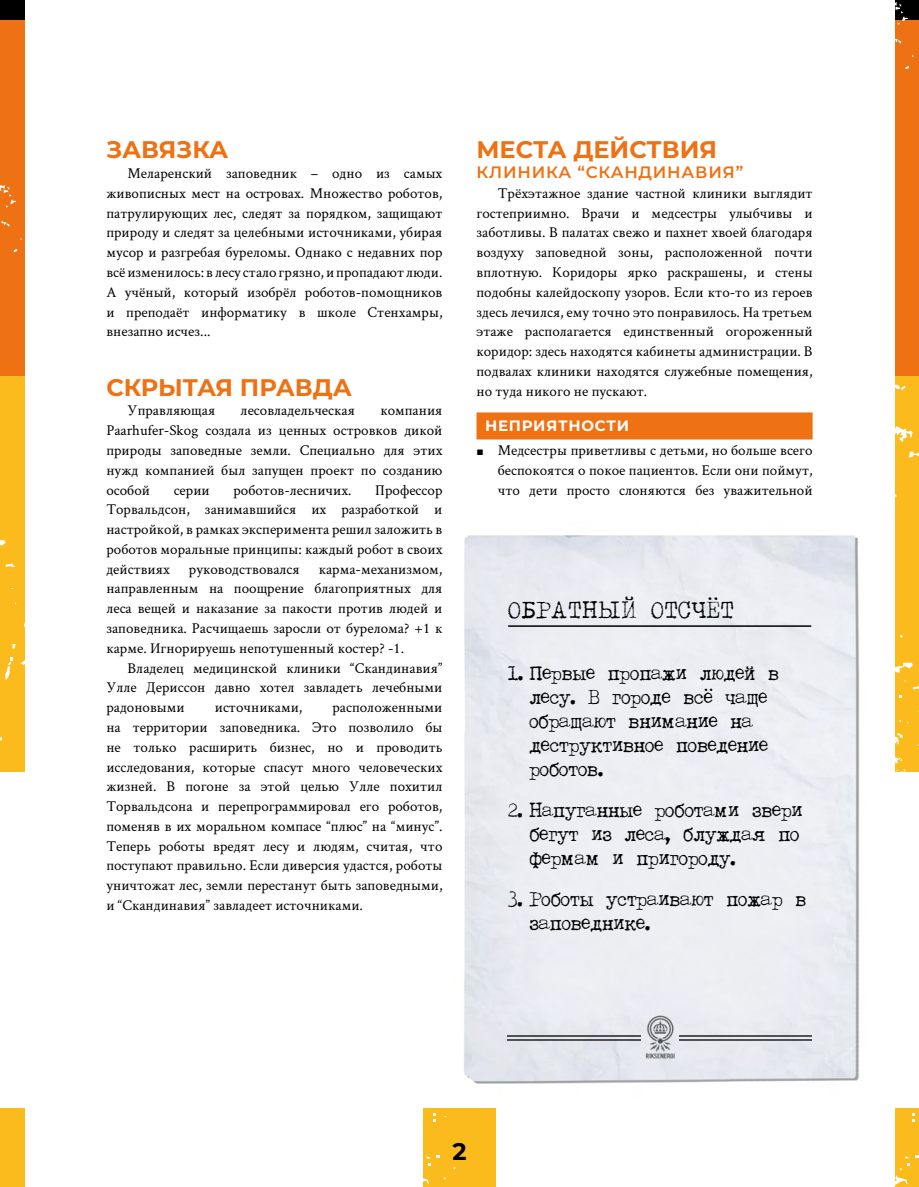
<style>
.page{position:relative;width:919px;height:1187px;background:#fff}
.page>*{position:absolute;margin:0;border:0;box-sizing:border-box;transform-origin:0 0}
.t1{font:700 24px "Montserrat";color:#ee7113}
.t2{font:700 24px "Montserrat";color:#000}
.t3{font:21px "Lettera Trentadue";letter-spacing:.05em;color:#000}
.t4{font:18px/24px "Lettera Trentadue";color:#000}
.t5{font:600 16.5px "Montserrat";letter-spacing:.05em;color:#ee7113}
.t6{font:15px/19.8px "Crimson Text";color:#000;text-align:justify}
.t7{font:700 15px "Montserrat";letter-spacing:.05em;color:#fff}
.s1{font-family:"Times New Roman";font-size:12px}
</style>
<div class="page">
<div style="left:423px;top:1107px;width:73px;height:79px;background:#fbbb1d"></div>
<div style="left:895px;top:0;width:23px;height:376px;background:#ee7113"></div>
<div style="left:895px;top:376px;width:23px;height:395px;background:#fbbb1d"></div>
<div style="left:895px;top:0;width:23px;height:20px;background:#000"></div>
<div style="left:895px;top:1107px;width:23px;height:79px;background:#fbbb1d"></div>
<svg style="left:895px;top:385px;width:10px;height:5px"></svg>
<svg style="left:895px;top:662px;width:18px;height:10px"></svg>
<svg style="left:913px;top:686px;width:5px;height:3px"></svg>
<svg style="left:895px;top:426px;width:17px;height:16px"></svg>
<svg style="left:908px;top:451px;width:10px;height:6px"></svg>
<svg style="left:895px;top:2px;width:12px;height:23px"></svg>
<svg style="left:895px;top:39px;width:6px;height:5px"></svg>
<svg style="left:895px;top:733px;width:23px;height:39px"></svg>
<svg style="left:899px;top:1156px;width:10px;height:13px"></svg>
<svg style="left:895px;top:1175px;width:12px;height:10px"></svg>
<div style="left:0;top:0;width:25px;height:376px;background:#ee7113"></div>
<div style="left:0;top:376px;width:25px;height:395px;background:#fbbb1d"></div>
<div style="left:0;top:0;width:25px;height:20px;background:#000"></div>
<div style="left:0;top:1107px;width:25px;height:79px;background:#fbbb1d"></div>
<svg style="left:21px;top:660px;width:4px;height:5px"></svg>
<svg style="left:0;top:540px;width:6px;height:6px"></svg>
<svg style="left:6px;top:563px;width:9px;height:4px"></svg>
<svg style="left:12px;top:644px;width:4px;height:4px"></svg>
<svg style="left:5px;top:657px;width:7px;height:22px"></svg>
<svg style="left:0;top:185px;width:16px;height:23px"></svg>
<svg style="left:2px;top:221px;width:7px;height:5px"></svg>
<svg style="left:426px;top:1155px;width:14px;height:11px"></svg>
<svg style="left:423px;top:1178px;width:6px;height:7px"></svg>
<img style="left:464px;top:535px;width:396px;height:549px">
<hr style="left:508px;top:625px;width:303px;height:1px;background:#000">
<hr style="left:678px;top:1034px;width:133px;height:2px;background:#000">
<hr style="left:507px;top:1034px;width:133px;height:2px;background:#000">
<hr style="left:678px;top:1038px;width:133px;height:2px;background:#000">
<hr style="left:507px;top:1038px;width:133px;height:2px;background:#000">
<img style="left:636px;top:1014px;width:48px;height:48px">
<div style="left:476px;top:412px;width:336px;height:27px;background:#ee7113"></div>
<h1 class="t1" style="left:106px;top:134px;width:123px">ЗАВЯЗКА</h1>
<p class="t6" style="left:106px;top:163px;width:337px;text-indent:21px">Меларенский заповедник – одно из самых живописных мест на островах. Множество роботов, патрулирующих лес, следят за порядком, защищают природу и следят за целебными источниками, убирая мусор и разгребая буреломы. Однако с недавних пор всё изменилось: в лесу стало грязно, и пропадают люди.<br>А учёный, который изобрёл роботов-помощников и преподаёт информатику в школе Стенхамры, внезапно исчез...</p>
<h1 class="t1" style="left:106px;top:371px;width:247px">СКРЫТАЯ ПРАВДА</h1>
<p class="t6" style="left:128px;top:400px;width:89px">Управляющая</p>
<p class="t6" style="left:240px;top:400px;width:116px">лесовладельческая</p>
<p class="t6" style="left:106px;top:400px;width:337px;text-indent:274px">компания Paarhufer-Skog создала из ценных островков дикой природы заповедные земли. Специально для этих нужд компанией был запущен проект по созданию особой</p>
<p class="t6" style="left:174px;top:479px;width:38px">серии</p>
<p class="t6" style="left:233px;top:479px;width:120px">роботов-лесничих.</p>
<p class="t6" style="left:106px;top:479px;width:337px;text-indent:269px">Профессор Торвальдсон, занимавшийся их разработкой и настройкой, в рамках эксперимента решил заложить в роботов моральные принципы: каждый робот в своих действиях</p>
<p class="t6" style="left:106px;top:558px;width:337px;text-indent:212px">карма-механизмом, направленным на поощрение благоприятных для леса вещей и наказание за пакости против людей и заповедника. Расчищаешь заросли от бурелома? +1 к карме. Игнорируешь непотушенный костер? -1.</p>
<p class="t6" style="left:106px;top:657px;width:337px;text-indent:21px">Владелец медицинской клиники “Скандинавия” Улле Дериссон давно хотел завладеть лечебными радоновыми</p>
<p class="t6" style="left:189px;top:558px;width:112px">руководствовался</p>
<p class="t6" style="left:106px;top:697px;width:337px;text-indent:226px">расположенными на территории заповедника. Это позволило бы не только расширить бизнес, но и проводить исследования, которые спасут много человеческих жизней. В погоне за этой целью Улле похитил Торвальдсона и перепрограммировал его роботов, поменяв в их моральном компасе “плюс” на “минус”.<br>Теперь роботы вредят лесу и людям, считая, что поступают правильно. Если диверсия удастся, роботы уничтожат лес, земли перестанут быть заповедными, и “Скандинавия” завладеет источниками.</p>
<p class="t6" style="left:215px;top:697px;width:89px">источниками,</p>
<h1 class="t1" style="left:476px;top:134px;width:242px">МЕСТА ДЕЙСТВИЯ</h1>
<p class="t5" style="left:476px;top:161px;width:268px">КЛИНИКА “СКАНДИНАВИЯ”</p>
<p class="t6" style="left:476px;top:182px;width:337px;text-indent:21px">Трёхэтажное здание частной клиники выглядит гостеприимно. Врачи и медсестры улыбчивы и заботливы. В палатах свежо и пахнет хвоей благодаря воздуху заповедной зоны, расположенной почти вплотную. Коридоры ярко раскрашены, и стены подобны калейдоскопу узоров. Если кто-то из героев здесь лечился, ему точно это понравилось. На третьем этаже располагается единственный огороженный коридор: здесь находятся кабинеты администрации. В подвалах клиники находятся служебные помещения, но туда никого не пускают.</p>
<p class="t7" style="left:485px;top:415px;width:145px">НЕПРИЯТНОСТИ</p>
<p class="t6" style="left:497px;top:440px;width:316px;text-indent:-21px"><span class="s1">■</span> Медсестры приветливы с детьми, но больше всего беспокоятся о покое пациентов. Если они поймут, что дети просто слоняются без уважительной</p>
<h2 class="t3" style="left:508px;top:596px;width:227px">ОБРАТНЫЙ ОТСЧЁТ</h2>
<p class="t4" style="left:529px;top:661px;width:251px;text-indent:-21px">1. Первые пропажи людей в лесу. В городе всё чаще обращают внимание на деструктивное поведение роботов.</p>
<p class="t4" style="left:529px;top:798px;width:275px;text-indent:-21px">2. Напуганные роботами звери бегут из леса, блуждая по фермам и пригороду.</p>
<p class="t4" style="left:529px;top:887px;width:278px;text-indent:-21px">3. Роботы устраивают пожар в заповеднике.</p>
<h1 class="t2" style="left:452px;top:1135px;width:16px">2</h1>
</div>
